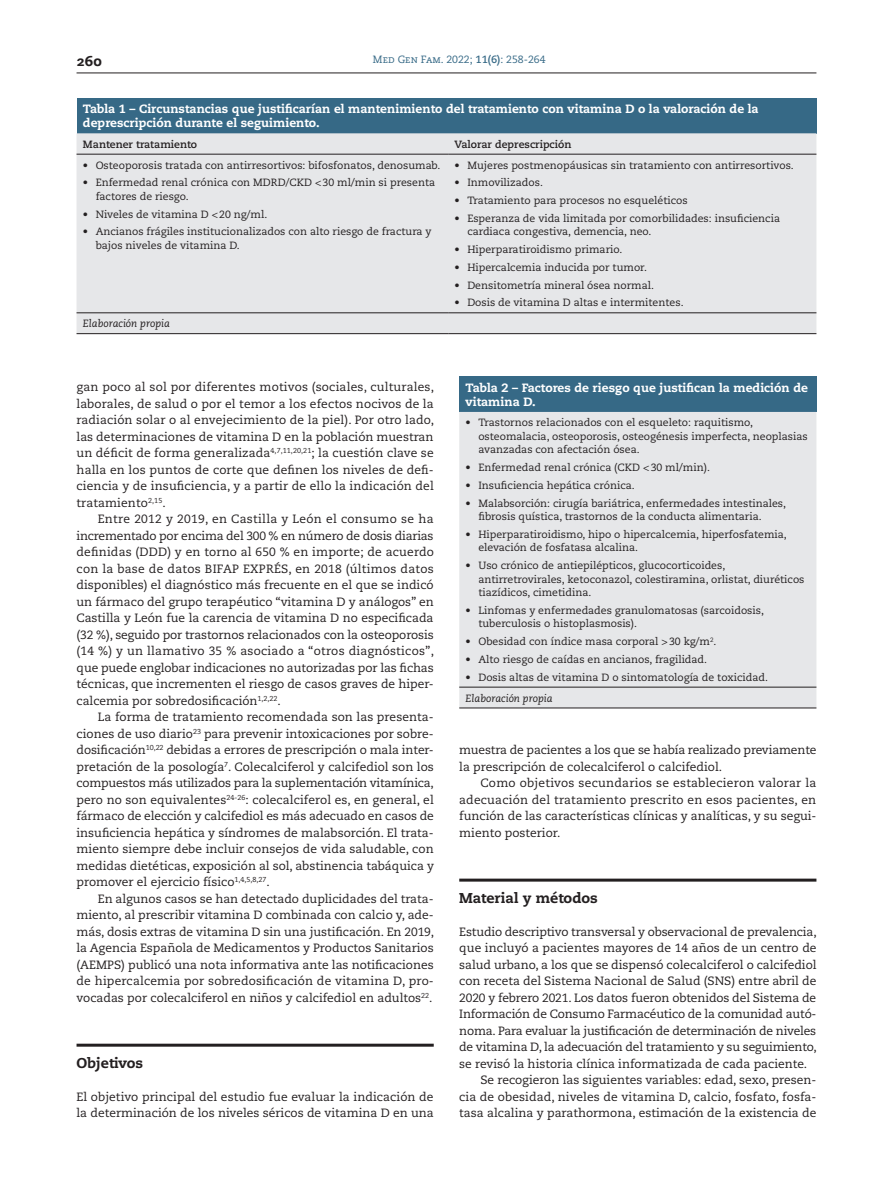
<style>
.page{position:relative;width:893px;height:1191px;background:#fff}
.page>*{position:absolute;margin:0;border:0;box-sizing:border-box;transform-origin:0 0}
.parr_1{font:800 14.25px "Caecilia LT Std";color:#231f20}
.tx{font:12px/16.5px "Caecilia LT Std";color:#231f20;text-align:justify}
.tx_1ª_lin{font:12px/16.5px "Caecilia LT Std";color:#231f20}
.tabla_tit{font:800 12px/13.5px "Caecilia LT Std";color:#fff}
.t1{font:10.5px/13.5px "Caecilia LT Std";color:#231f20}
.tabla_sub{font:700 10.5px "Caecilia LT Std";color:#231f20}
.tabla_pie{font:italic 10.5px "Caecilia LT Std";color:#231f20}
.t2{font:10.5px "Caecilia LT Std";color:#366986}
.s1{font-weight:700}
</style>
<div class="page">
<hr style="left:77px;top:73px;width:739px;height:1px;background:#231f20">
<hr style="left:77px;top:1043px;width:357px;height:3px;background:#231f20">
<hr style="left:459px;top:878px;width:357px;height:3px;background:#231f20">
<div style="left:77px;top:98px;width:739px;height:35px;background:#366986"></div>
<div style="left:77px;top:133px;width:739px;height:200px;background:#e6e7e9"></div>
<hr style="left:77px;top:312px;width:371px;height:1px;background:#231f20">
<hr style="left:448px;top:312px;width:368px;height:1px;background:#231f20">
<hr style="left:77px;top:333px;width:371px;height:1px;background:#231f20">
<hr style="left:448px;top:333px;width:368px;height:1px;background:#231f20">
<hr style="left:77px;top:154px;width:371px;height:1px;background:#231f20">
<hr style="left:448px;top:154px;width:368px;height:1px;background:#231f20">
<div style="left:459px;top:376px;width:357px;height:36px;background:#366986"></div>
<div style="left:459px;top:412px;width:357px;height:295px;background:#e6e7e9"></div>
<hr style="left:459px;top:687px;width:357px;height:1px;background:#231f20">
<hr style="left:459px;top:707px;width:357px;height:1px;background:#231f20">
<p class="parr_1" style="left:77px;top:52px;width:27px">260</p>
<p class="t2" style="left:373px;top:53px;width:174px">Med Gen Fam. 2022; <span class="s1">11(6)</span>: 258-264</p>
<p class="tabla_tit" style="left:83px;top:102px;width:677px">Tabla 1 – Circunstancias que justificarían el mantenimiento del tratamiento con vitamina D o la valoración de la deprescripción durante el seguimiento.</p>
<p class="tabla_sub" style="left:83px;top:138px;width:116px">Mantener tratamiento</p>
<p class="tabla_sub" style="left:455px;top:138px;width:118px">Valorar deprescripción</p>
<p class="t1" style="left:83px;top:158px;width:359px">• Osteoporosis tratada con antirresortivos: bifosfonatos, denosumab.</p>
<p class="t1" style="left:96px;top:176px;width:341px;text-indent:-13px">• Enfermedad renal crónica con MDRD/CKD &lt;30 ml/min si presenta factores de riesgo.</p>
<p class="t1" style="left:83px;top:207px;width:186px">• Niveles de vitamina D &lt;20 ng/ml.</p>
<p class="t1" style="left:96px;top:225px;width:337px;text-indent:-13px">• Ancianos frágiles institucionalizados con alto riesgo de fractura y bajos niveles de vitamina D.</p>
<p class="t1" style="left:455px;top:158px;width:341px">• Mujeres postmenopáusicas sin tratamiento con antirresortivos.</p>
<p class="t1" style="left:455px;top:176px;width:90px">• Inmovilizados.</p>
<p class="t1" style="left:455px;top:194px;width:235px">• Tratamiento para procesos no esqueléticos</p>
<p class="t1" style="left:467px;top:212px;width:314px;text-indent:-13px">• Esperanza de vida limitada por comorbilidades: insuficiencia cardiaca congestiva, demencia, neo.</p>
<p class="t1" style="left:455px;top:243px;width:169px">• Hiperparatiroidismo primario.</p>
<p class="t1" style="left:455px;top:261px;width:194px">• Hipercalcemia inducida por tumor.</p>
<p class="t1" style="left:455px;top:278px;width:201px">• Densitometría mineral ósea normal.</p>
<p class="t1" style="left:455px;top:296px;width:230px">• Dosis de vitamina D altas e intermitentes.</p>
<p class="tabla_pie" style="left:83px;top:318px;width:89px">Elaboración propia</p>
<p class="tx" style="left:77px;top:379px;width:359px">gan poco al sol por diferentes motivos (sociales, culturales, laborales, de salud o por el temor a los efectos nocivos de la radiación solar o al envejecimiento de la piel). Por otro lado, las determinaciones de vitamina D en la población muestran un déficit de forma generalizada<sup>4,7,11,20,21</sup>; la cuestión clave se halla en los puntos de corte que definen los niveles de defi&shy;ciencia y de insuficiencia, y a partir de ello la indicación del tratamiento<sup>2,15</sup>.</p>
<p class="tx" style="left:77px;top:511px;width:359px;text-indent:21px">Entre 2012 y 2019, en Castilla y León el consumo se ha incrementado por encima del 300 % en número de dosis diarias definidas (DDD) y en torno al 650 % en importe; de acuerdo con la base de datos BIFAP EXPRÉS, en 2018 (últimos datos disponibles) el diagnóstico más frecuente en el que se indicó un fármaco del grupo terapéutico “vitamina D y análogos” en Castilla y León fue la carencia de vitamina D no especificada (32 %), seguido por trastornos relacionados con la osteoporosis (14 %) y un llamativo 35 % asociado a “otros diagnósticos”, que puede englobar indicaciones no autorizadas por las fichas técnicas, que incrementen el riesgo de casos graves de hiper&shy;calcemia por sobredosificación<sup>1,2,22</sup>.</p>
<p class="tx" style="left:77px;top:709px;width:359px;text-indent:21px">La forma de tratamiento recomendada son las presenta&shy;ciones de uso diario<sup>23</sup> para prevenir intoxicaciones por sobre&shy;dosificación<sup>10,22</sup> debidas a errores de prescripción o mala inter&shy;pretación de la posología<sup>7</sup>. Colecalciferol y calcifediol son los compuestos más utilizados para la suplementación vitamínica, pero no son equivalentes<sup>24-26</sup>: colecalciferol es, en general, el fármaco de elección y calcifediol es más adecuado en casos de insuficiencia hepática y síndromes de malabsorción. El trata&shy;miento siempre debe incluir consejos de vida saludable, con medidas dietéticas, exposición al sol, abstinencia tabáquica y promover el ejercicio físico<sup>1,4,5,8,27</sup>.</p>
<p class="tx" style="left:77px;top:890px;width:359px;text-indent:21px">En algunos casos se han detectado duplicidades del trata&shy;miento, al prescribir vitamina D combinada con calcio y, ade&shy;más, dosis extras de vitamina D sin una justificación. En 2019, la Agencia Española de Medicamentos y Productos Sanitarios (AEMPS) publicó una nota informativa ante las notificaciones de hipercalcemia por sobredosificación de vitamina D, pro&shy;vocadas por colecalciferol en niños y calcifediol en adultos<sup>22</sup>.</p>
<p class="parr_1" style="left:77px;top:1054px;width:68px">Objetivos</p>
<p class="tx_1ª_lin" style="left:77px;top:1088px;width:359px">El objetivo principal del estudio fue evaluar la indicación de la determinación de los niveles séricos de vitamina D en una</p>
<p class="tabla_tit" style="left:466px;top:381px;width:344px">Tabla 2 – Factores de riesgo que justifican la medición de vitamina D.</p>
<p class="t1" style="left:478px;top:416px;width:331px;text-indent:-13px">• Trastornos relacionados con el esqueleto: raquitismo, osteomalacia, osteoporosis, osteogénesis imperfecta, neoplasias avanzadas con afectación ósea.</p>
<p class="t1" style="left:466px;top:461px;width:246px">• Enfermedad renal crónica (CKD &lt;30 ml/min).</p>
<p class="t1" style="left:466px;top:479px;width:171px">• Insuficiencia hepática crónica.</p>
<p class="t1" style="left:478px;top:496px;width:309px;text-indent:-13px">• Malabsorción: cirugía bariátrica, enfermedades intestinales, fibrosis quística, trastornos de la conducta alimentaria.</p>
<p class="t1" style="left:478px;top:528px;width:310px;text-indent:-13px">• Hiperparatiroidismo, hipo o hipercalcemia, hiperfosfatemia, elevación de fosfatasa alcalina.</p>
<p class="t1" style="left:478px;top:559px;width:328px;text-indent:-13px">• Uso crónico de antiepilépticos, glucocorticoides, antirretrovirales, ketoconazol, colestiramina, orlistat, diuréticos tiazídicos, cimetidina.</p>
<p class="t1" style="left:478px;top:604px;width:287px;text-indent:-13px">• Linfomas y enfermedades granulomatosas (sarcoidosis, tuberculosis o histoplasmosis).</p>
<p class="t1" style="left:466px;top:635px;width:252px">• Obesidad con índice masa corporal &gt;30 kg/m<sup>2</sup>.</p>
<p class="t1" style="left:466px;top:653px;width:243px">• Alto riesgo de caídas en ancianos, fragilidad.</p>
<p class="t1" style="left:466px;top:670px;width:304px">• Dosis altas de vitamina D o sintomatología de toxicidad.</p>
<p class="tabla_pie" style="left:466px;top:692px;width:89px">Elaboración propia</p>
<p class="tx_1ª_lin" style="left:459px;top:742px;width:359px">muestra de pacientes a los que se había realizado previamente la prescripción de colecalciferol o calcifediol.</p>
<p class="tx" style="left:459px;top:775px;width:359px;text-indent:21px">Como objetivos secundarios se establecieron valorar la adecuación del tratamiento prescrito en esos pacientes, en función de las características clínicas y analíticas, y su segui&shy;miento posterior.</p>
<p class="parr_1" style="left:459px;top:889px;width:140px">Material y métodos</p>
<p class="tx_1ª_lin" style="left:459px;top:923px;width:359px;text-align:justify">Estudio descriptivo transversal y observacional de prevalencia, que incluyó a pacientes mayores de 14 años de un centro de salud urbano, a los que se dispensó colecalciferol o calcifediol con receta del Sistema Nacional de Salud (SNS) entre abril de 2020 y febrero 2021. Los datos fueron obtenidos del Sistema de Información de Consumo Farmacéutico de la comunidad autó&shy;noma. Para evaluar la justificación de determinación de niveles de vitamina D, la adecuación del tratamiento y su seguimiento, se revisó la historia clínica informatizada de cada paciente.</p>
<p class="tx" style="left:459px;top:1072px;width:359px;text-indent:21px">Se recogieron las siguientes variables: edad, sexo, presen&shy;cia de obesidad, niveles de vitamina D, calcio, fosfato, fosfa&shy;tasa alcalina y parathormona, estimación de la existencia de</p>
</div>
